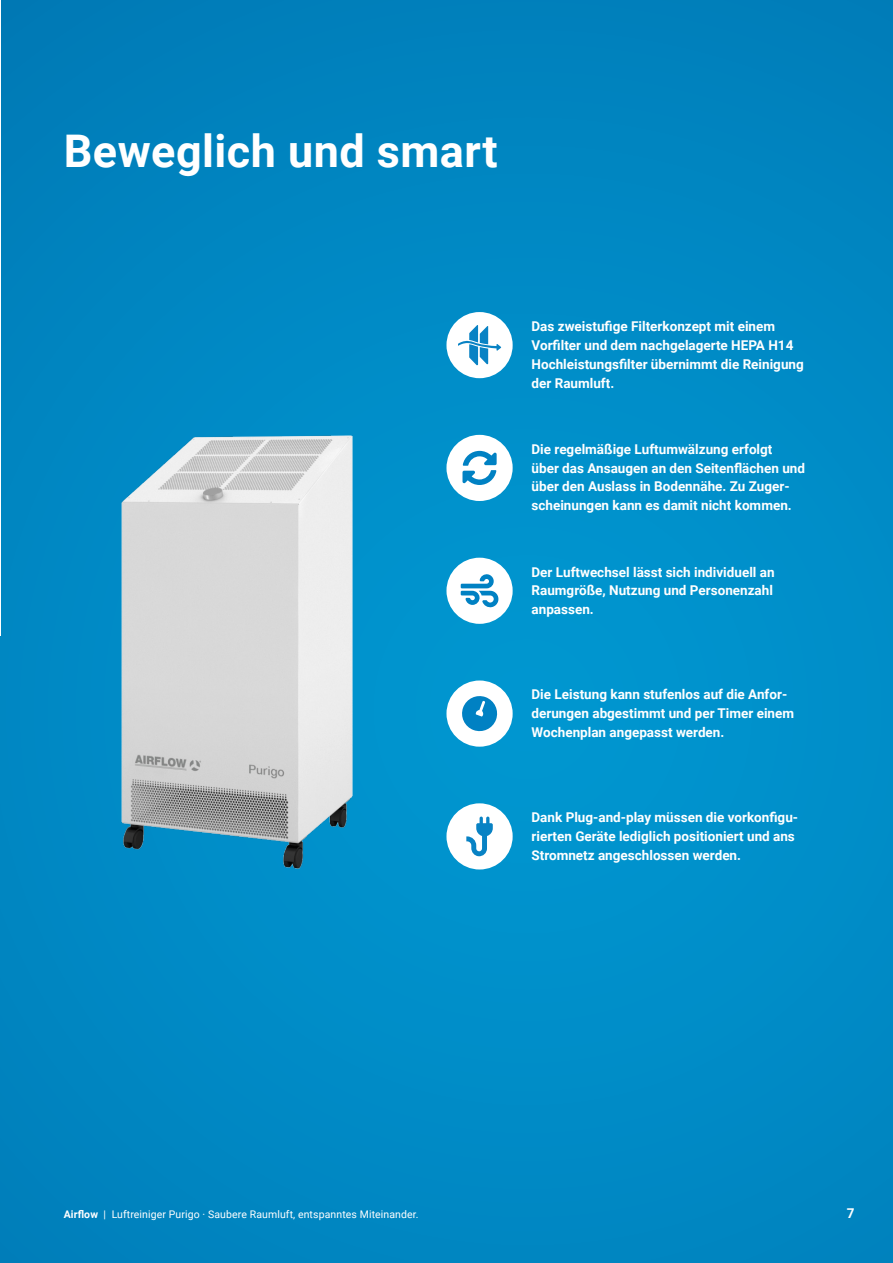
<style>
.page{position:relative;width:893px;height:1263px;background:#0089c5}
.page>*{position:absolute;margin:0;border:0;box-sizing:border-box;transform-origin:0 0}
.t1{font:700 45px "Roboto";letter-spacing:.01em;color:#fff}
.t2{font:700 13.5px/18.9px "Roboto";color:#fff}
.t3{font:10.5px "Roboto";letter-spacing:.01em;color:#fff}
.s1{font-weight:700}
</style>
<div class="page">
<img style="left:0;top:0;width:1px;height:1263px">
<img style="left:122px;top:436px;width:231px;height:433px">
<div style="left:446px;top:312px;width:67px;height:66px;background:#fff;border-radius:50%"></div>
<svg style="left:458px;top:325px;width:43px;height:41px"></svg>
<div style="left:446px;top:558px;width:67px;height:66px;background:#fff;border-radius:50%"></div>
<svg style="left:461px;top:574px;width:38px;height:34px"></svg>
<div style="left:446px;top:435px;width:67px;height:66px;background:#fff;border-radius:50%"></div>
<svg style="left:462px;top:451px;width:35px;height:34px"></svg>
<div style="left:446px;top:680px;width:67px;height:67px;background:#fff;border-radius:50%"></div>
<svg style="left:462px;top:696px;width:36px;height:36px"></svg>
<div style="left:446px;top:803px;width:67px;height:66px;background:#fff;border-radius:50%"></div>
<svg style="left:466px;top:816px;width:27px;height:41px"></svg>
<h1 class="t1" style="left:64px;top:120px;width:435px">Beweglich und smart</h1>
<p class="t2" style="left:531px;top:316px;width:274px">Das zweistufige Filterkonzept mit einem Vorfilter und dem nachgelagerte HEPA H14<br>Hochleistungsfilter übernimmt die Reinigung der Raumluft.</p>
<p class="t2" style="left:531px;top:439px;width:275px">Die regelmäßige Luftumwälzung erfolgt<br>über das Ansaugen an den Seitenflächen und über den Auslass in Bodennähe. Zu Zuger&shy;scheinungen kann es damit nicht kommen.</p>
<p class="t2" style="left:531px;top:562px;width:245px">Der Luftwechsel lässt sich individuell an<br>Raumgröße, Nutzung und Personenzahl anpassen.</p>
<p class="t2" style="left:531px;top:685px;width:264px">Die Leistung kann stufenlos auf die Anfor&shy;derungen abgestimmt und per Timer einem<br>Wochenplan angepasst werden.</p>
<p class="t2" style="left:531px;top:807px;width:268px">Dank Plug-and-play müssen die vorkonfigu&shy;rierten Geräte lediglich positioniert und ans<br>Stromnetz angeschlossen werden.</p>
<p class="t3" style="left:64px;top:1207px;width:356px"><span class="s1">Airflow</span> | Luftreiniger Purigo · Saubere Raumluft, entspanntes Miteinander.</p>
<p class="t2" style="left:847px;top:1203px;width:9px">7</p>
</div>
